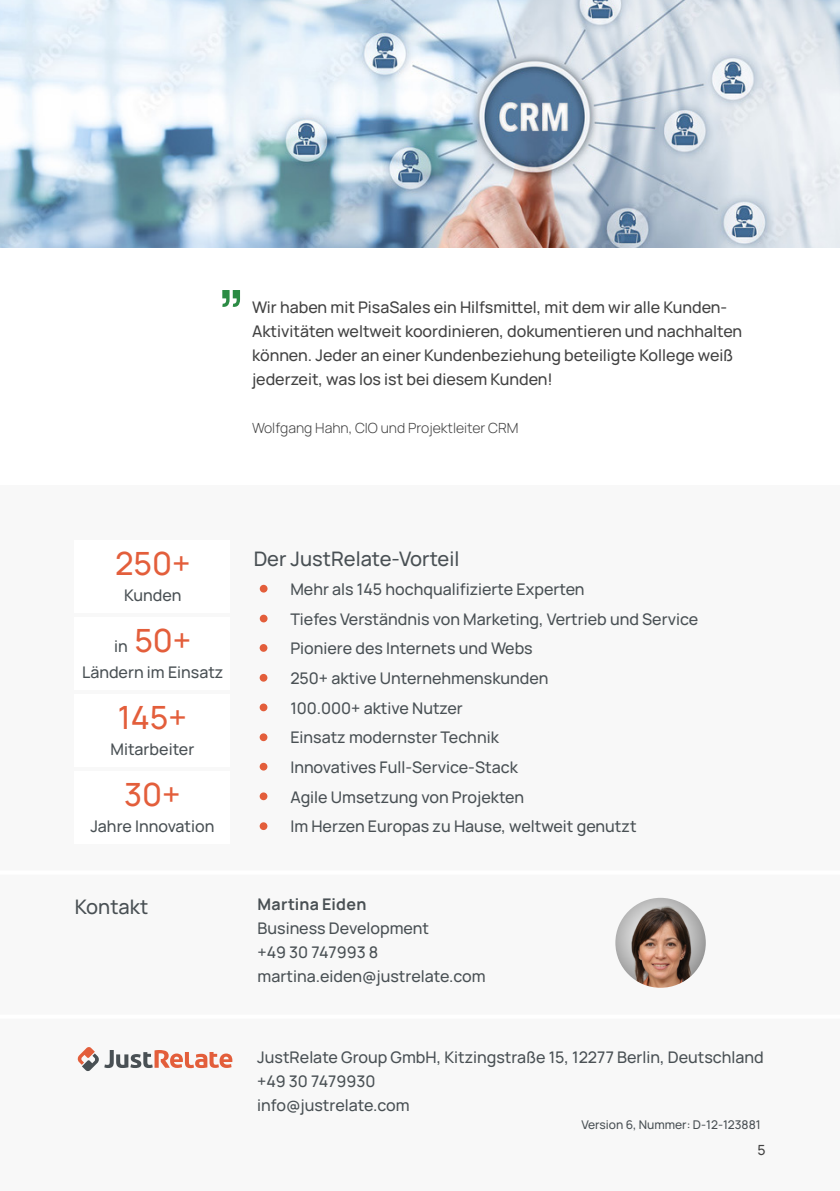
<style>
.page{position:relative;width:840px;height:1191px;background:#fff}
.page>*{position:absolute;margin:0;border:0;box-sizing:border-box;transform-origin:0 0}
.t1{font:500 32px "Manrope";color:#e35e3b}
.t2{font:500 20px "Manrope";color:#495054}
.Styl_akapitowy_1{font:500 16px/24px "Manrope";color:#495054}
.t3{font:500 16px "Manrope";color:#424242}
.t4{font:300 14px "Manrope";color:#424242}
.t5{font:500 14px "Manrope";color:#424242}
.t6{font:500 12px "Manrope";color:#495054}
.s1{font-size:16px;color:#495054}
.s2{font-weight:700}
</style>
<div class="page">
<div style="left:0;top:485px;width:839px;height:706px;background:#f8f8f8"></div>
<div style="left:75px;top:541px;width:155px;height:72px;background:#fff"></div>
<img style="left:615px;top:897px;width:90px;height:90px;border-radius:45px">
<hr style="left:0;top:1014px;width:839px;height:4px;background:#fff">
<hr style="left:0;top:870px;width:839px;height:4px;background:#fff">
<div style="left:75px;top:618px;width:155px;height:72px;background:#fff"></div>
<div style="left:75px;top:694px;width:155px;height:73px;background:#fff"></div>
<div style="left:75px;top:771px;width:155px;height:73px;background:#fff"></div>
<svg style="left:77px;top:1047px;width:155px;height:24px"></svg>
<div style="left:259px;top:585px;width:8px;height:7px;background:#e35e3b;border-radius:50%"></div>
<div style="left:259px;top:614px;width:8px;height:8px;background:#e35e3b;border-radius:50%"></div>
<div style="left:259px;top:644px;width:8px;height:8px;background:#e35e3b;border-radius:50%"></div>
<div style="left:259px;top:674px;width:8px;height:7px;background:#e35e3b;border-radius:50%"></div>
<div style="left:259px;top:703px;width:8px;height:8px;background:#e35e3b;border-radius:50%"></div>
<div style="left:259px;top:733px;width:8px;height:8px;background:#e35e3b;border-radius:50%"></div>
<div style="left:259px;top:763px;width:8px;height:7px;background:#e35e3b;border-radius:50%"></div>
<div style="left:259px;top:792px;width:8px;height:8px;background:#e35e3b;border-radius:50%"></div>
<div style="left:259px;top:822px;width:8px;height:8px;background:#e35e3b;border-radius:50%"></div>
<svg style="left:222px;top:290px;width:18px;height:17px"></svg>
<img style="left:0;top:0;width:839px;height:247px">
<p class="t3" style="left:252px;top:296px;width:476px">Wir haben mit PisaSales ein Hilfsmittel, mit dem wir alle Kunden-</p>
<p class="t3" style="left:252px;top:320px;width:491px">Aktivitäten weltweit koordinieren, dokumentieren und nachhalten</p>
<p class="t3" style="left:252px;top:344px;width:482px">können. Jeder an einer Kundenbeziehung beteiligte Kollege weiß</p>
<p class="t3" style="left:252px;top:368px;width:302px">jederzeit, was los ist bei diesem Kunden!</p>
<p class="t4" style="left:252px;top:418px;width:268px">Wolfgang Hahn, CIO und Projektleiter CRM</p>
<p class="t1" style="left:115px;top:541px;width:77px">250+</p>
<p class="Styl_akapitowy_1" style="left:124px;top:582px;width:58px">Kunden</p>
<p class="t1" style="left:114px;top:618px;width:79px"><span class="s1">in</span> 50+</p>
<p class="Styl_akapitowy_1" style="left:82px;top:659px;width:143px">Ländern im Einsatz</p>
<p class="t1" style="left:118px;top:694px;width:71px">145+</p>
<p class="Styl_akapitowy_1" style="left:110px;top:736px;width:85px">Mitarbeiter</p>
<p class="t1" style="left:124px;top:771px;width:58px">30+</p>
<p class="Styl_akapitowy_1" style="left:90px;top:813px;width:126px">Jahre Innovation</p>
<p class="t2" style="left:75px;top:893px;width:75px">Kontakt</p>
<p class="t2" style="left:253px;top:545px;width:207px">Der JustRelate-Vorteil</p>
<p class="Styl_akapitowy_1" style="left:290px;top:576px;width:295px">Mehr als 145 hochqualifizierte Experten</p>
<p class="Styl_akapitowy_1" style="left:290px;top:606px;width:409px">Tiefes Verständnis von Marketing, Vertrieb und Service</p>
<p class="Styl_akapitowy_1" style="left:290px;top:636px;width:244px">Pioniere des Internets und Webs</p>
<p class="Styl_akapitowy_1" style="left:290px;top:665px;width:259px">250+ aktive Unternehmenskunden</p>
<p class="Styl_akapitowy_1" style="left:290px;top:695px;width:174px">100.000+ aktive Nutzer</p>
<p class="Styl_akapitowy_1" style="left:290px;top:725px;width:210px">Einsatz modernster Technik</p>
<p class="Styl_akapitowy_1" style="left:290px;top:754px;width:229px">Innovatives Full-Service-Stack</p>
<p class="Styl_akapitowy_1" style="left:290px;top:784px;width:235px">Agile Umsetzung von Projekten</p>
<p class="Styl_akapitowy_1" style="left:290px;top:814px;width:347px">Im Herzen Europas zu Hause, weltweit genutzt</p>
<p class="Styl_akapitowy_1" style="left:257px;top:891px;width:173px"><span class="s2">Martina Eiden<br></span>Business Development</p>
<p class="Styl_akapitowy_1" style="left:257px;top:939px;width:122px">+49 30 747993 8</p>
<p class="Styl_akapitowy_1" style="left:257px;top:963px;width:229px">martina.eiden@justrelate.com</p>
<p class="Styl_akapitowy_1" style="left:257px;top:1044px;width:508px">JustRelate Group GmbH, Kitzingstraße 15, 12277 Berlin, Deutschland</p>
<p class="Styl_akapitowy_1" style="left:257px;top:1068px;width:120px">+49 30 7479930</p>
<p class="Styl_akapitowy_1" style="left:257px;top:1092px;width:154px">info@justrelate.com</p>
<p class="t6" style="left:581px;top:1115px;width:181px">Version 6, Nummer: D-12-123881</p>
<p class="t5" style="left:757px;top:1140px;width:10px">5</p>
</div>
